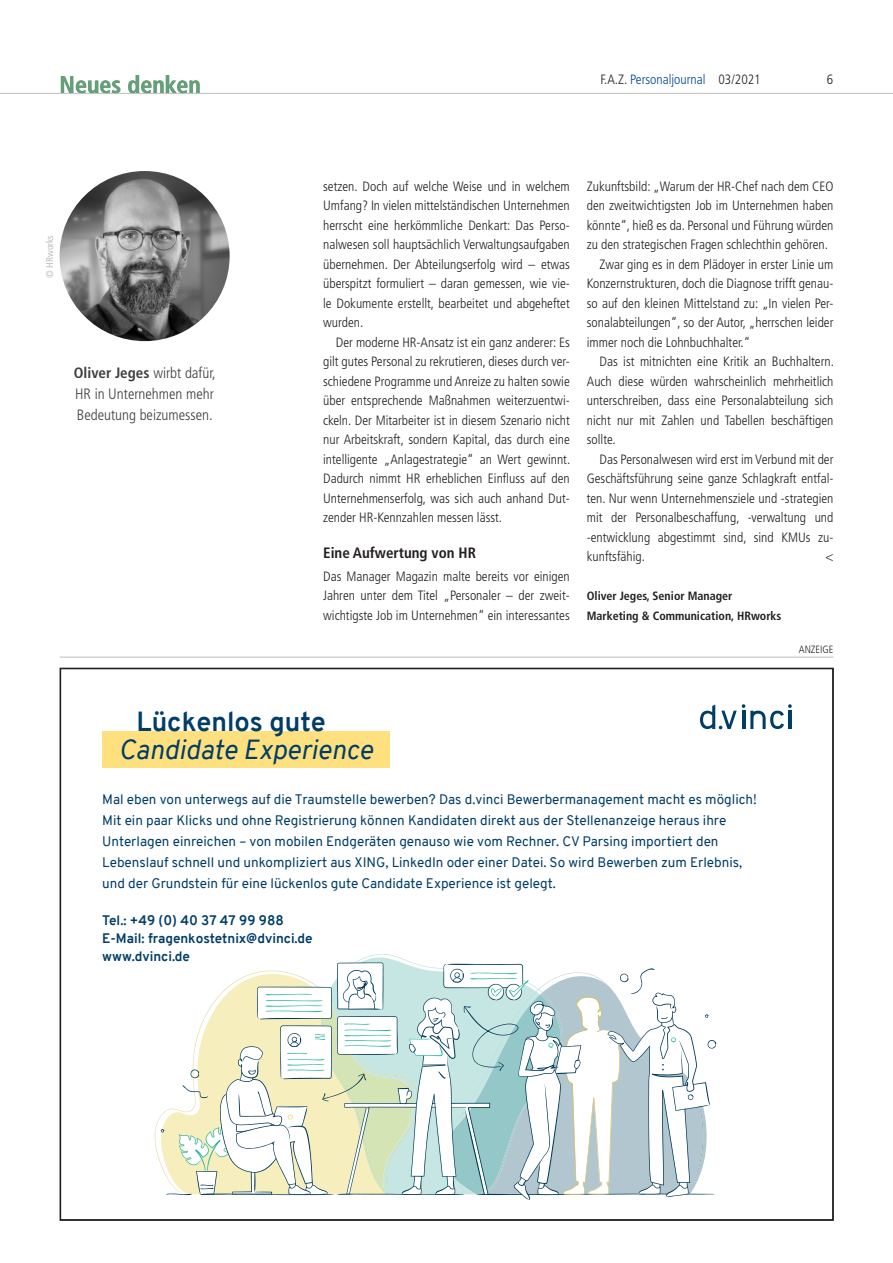
<style>
.page{position:relative;width:893px;height:1263px;background:#fff}
.page>*{position:absolute;margin:0;border:0;box-sizing:border-box;transform-origin:0 0}
.t1{font:italic 27px "Overpass";color:#003d68}
.t2{font:700 27px "Overpass";color:#003d68}
.t3{font:700 condensed 24px "Frutiger LT Std";color:#5fa677}
.t4{font:300 condensed 15px/21px "Frutiger LT Std";color:#3e3e3f}
.t5{font:700 condensed 15px "Frutiger LT Std";color:#231f20}
.t6{font:300 condensed 13.5px/19.5px "Frutiger LT Std";color:#231f20;text-align:justify}
.t7{font:13.5px/21px "Overpass";color:#003d68}
.t8{font:700 13.5px/18px "Overpass";color:#003d68}
.t9{font:300 condensed 13.5px "Frutiger LT Std";color:#014892}
.t10{font:700 condensed 12px/19.5px "Frutiger LT Std";color:#231f20}
.t11{font:300 condensed 10.5px "Frutiger LT Std";color:#231f20}
.t12{font:condensed 9.75px "Frutiger LT Std";color:#bcbdc0}
.s1{color:#231f20}
.s2{font-weight:700}
</style>
<div class="page">
<hr style="left:0;top:93px;width:893px;height:1px;background:#bcbdc0">
<img style="left:60px;top:171px;width:170px;height:170px;border-radius:85px">
<hr style="left:60px;top:657px;width:773px;height:1px;background:#bcbdc0">
<div style="left:102px;top:730px;width:288px;height:37px;background:#ffe07f"></div>
<svg style="left:700px;top:704px;width:92px;height:25px"></svg>
<svg style="left:155px;top:954px;width:561px;height:246px"></svg>
<h2 class="t3" style="left:60px;top:70px;width:143px">Neues denken</h2>
<p class="t9" style="left:600px;top:72px;width:162px"><span class="s1">F.A.Z.</span> Personaljournal <span class="s1">03/2021</span></p>
<p class="t6" style="left:827px;top:70px;width:8px">6</p>
<p class="t12" style="left:44px;top:278px;width:44px;rotate:-90deg">© HRworks</p>
<p class="t4" style="left:74px;top:363px;width:143px"><span class="s2">Oliver Jeges</span> wirbt dafür,<br>HR in Unternehmen mehr<br>Bedeutung beizumessen.</p>
<p class="t6" style="left:323px;top:176px;width:248px">setzen. Doch auf welche Weise und in welchem Umfang? In vielen mittelständischen Unternehmen herrscht eine herkömmliche Denkart: Das Perso&shy;nalwesen soll hauptsächlich Verwaltungsaufgaben übernehmen. Der Abteilungserfolg wird – etwas überspitzt formuliert – daran gemessen, wie vie&shy;le Dokumente erstellt, bearbeitet und abgeheftet wurden.</p>
<p class="t6" style="left:323px;top:332px;width:249px;text-indent:13px">Der moderne HR-Ansatz ist ein ganz anderer: Es gilt gutes Personal zu rekrutieren, dieses durch ver&shy;schiedene Programme und Anreize zu halten sowie über entsprechende Maßnahmen weiterzuentwi&shy;ckeln. Der Mitarbeiter ist in diesem Szenario nicht nur Arbeitskraft, sondern Kapital, das durch eine intelligente „Anlagestrategie“ an Wert gewinnt.<br>Dadurch nimmt HR erheblichen Einfluss auf den Unternehmenserfolg, was sich auch anhand Dut&shy;zender HR-Kennzahlen messen lässt.</p>
<p class="t5" style="left:323px;top:544px;width:154px">Eine Aufwertung von HR</p>
<p class="t6" style="left:323px;top:566px;width:248px">Das Manager Magazin malte bereits vor einigen Jahren unter dem Titel „Personaler – der zweit&shy;wichtigste Job im Unternehmen“ ein interessantes</p>
<p class="t6" style="left:587px;top:176px;width:248px">Zukunftsbild: „Warum der HR-Chef nach dem CEO</p>
<p class="t6" style="left:587px;top:196px;width:248px">den zweitwichtigsten Job im Unternehmen haben</p>
<p class="t6" style="left:587px;top:215px;width:248px">könnte“, hieß es da. Personal und Führung würden</p>
<p class="t6" style="left:587px;top:235px;width:243px">zu den strategischen Fragen schlechthin gehören.</p>
<p class="t6" style="left:600px;top:254px;width:235px">Zwar ging es in dem Plädoyer in erster Linie um</p>
<p class="t6" style="left:587px;top:274px;width:248px">Konzernstrukturen, doch die Diagnose trifft genau-</p>
<p class="t6" style="left:587px;top:293px;width:248px">so auf den kleinen Mittelstand zu: „In vielen Per-</p>
<p class="t6" style="left:587px;top:313px;width:248px">sonalabteilungen“, so der Autor, „herrschen leider</p>
<p class="t6" style="left:587px;top:332px;width:165px">immer noch die Lohnbuchhalter.“</p>
<p class="t6" style="left:600px;top:352px;width:236px">Das ist mitnichten eine Kritik an Buchhaltern.</p>
<p class="t6" style="left:587px;top:371px;width:248px">Auch diese würden wahrscheinlich mehrheitlich</p>
<p class="t6" style="left:587px;top:391px;width:248px">unterschreiben, dass eine Personalabteilung sich</p>
<p class="t6" style="left:587px;top:410px;width:248px">nicht nur mit Zahlen und Tabellen beschäftigen</p>
<p class="t6" style="left:587px;top:430px;width:30px">sollte.</p>
<p class="t6" style="left:600px;top:449px;width:235px">Das Personalwesen wird erst im Verbund mit der</p>
<p class="t6" style="left:587px;top:469px;width:248px">Geschäftsführung seine ganze Schlagkraft entfal-</p>
<p class="t6" style="left:587px;top:488px;width:248px">ten. Nur wenn Unternehmensziele und -strategien</p>
<p class="t6" style="left:587px;top:508px;width:248px">mit der Personalbeschaffung, -verwaltung und</p>
<p class="t6" style="left:587px;top:527px;width:248px">-entwicklung abgestimmt sind, sind KMUs zu-</p>
<p class="t6" style="left:587px;top:547px;width:60px">kunftsfähig.</p>
<p class="t6" style="left:825px;top:547px;width:10px">&lt;</p>
<p class="t10" style="left:587px;top:586px;width:196px">Oliver Jeges, Senior Manager<br>Marketing &amp; Communication, HRworks</p>
<p class="t11" style="left:799px;top:643px;width:36px">ANZEIGE</p>
<h1 class="t2" style="left:136px;top:702px;width:191px">Lückenlos gute</h1>
<h1 class="t1" style="left:119px;top:730px;width:255px">Candidate Experience</h1>
<p class="t7" style="left:102px;top:789px;width:656px">Mal eben von unterwegs auf die Traumstelle bewerben? Das d.vinci Bewerbermanagement macht es möglich!<br>Mit ein paar Klicks und ohne Registrierung können Kandidaten direkt aus der Stellenanzeige heraus ihre Unterlagen einreichen – von mobilen Endgeräten genauso wie vom Rechner. CV Parsing importiert den Lebenslauf schnell und unkompliziert aus XING, LinkedIn oder einer Datei. So wird Bewerben zum Erlebnis, und der Grundstein für eine lückenlos gute Candidate Experience ist gelegt.</p>
<p class="t8" style="left:102px;top:911px;width:212px">Tel.: +49 (0) 40 37 47 99 988<br>E-Mail: fragenkostetnix@dvinci.de www.dvinci.de</p>
</div>
